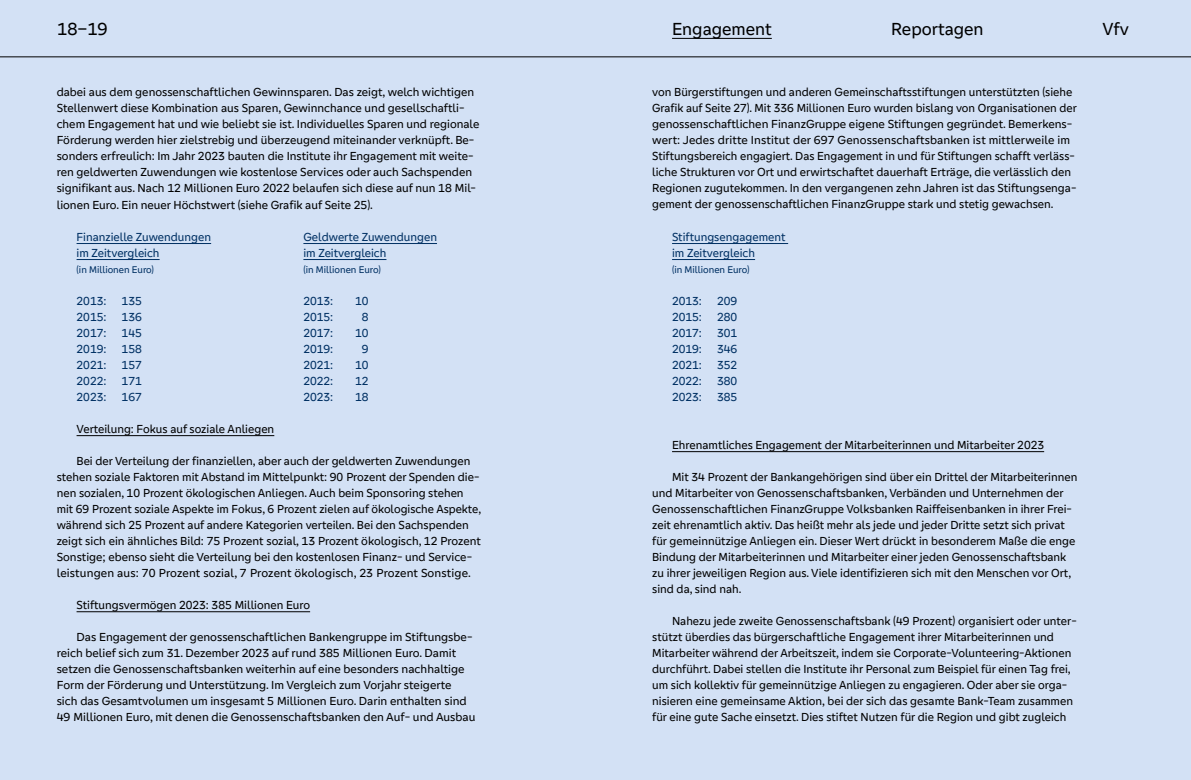
<style>
.page{position:relative;width:1191px;height:780px;background:#d3e1f5}
.page>*{position:absolute;margin:0;border:0;box-sizing:border-box;transform-origin:0 0}
.t1{font:18px "Genos GFG";color:#000}
.t2{font:12px/16px "Genos GFG";color:#000}
.t3{font:12px/16px "Genos GFG";color:#003063}
.t4{font:10px "Genos GFG";color:#003063}
</style>
<div class="page">
<hr style="left:0;top:57px;width:1191px;height:1px;background:#000">
<hr style="left:77px;top:435px;width:197px;height:1px;background:#000">
<hr style="left:77px;top:611px;width:233px;height:1px;background:#000">
<hr style="left:672px;top:451px;width:372px;height:1px;background:#000">
<hr style="left:672px;top:243px;width:116px;height:1px;background:#003063">
<hr style="left:672px;top:259px;width:83px;height:1px;background:#003063">
<hr style="left:77px;top:243px;width:134px;height:1px;background:#003063">
<hr style="left:77px;top:259px;width:83px;height:1px;background:#003063">
<hr style="left:303px;top:243px;width:134px;height:1px;background:#003063">
<hr style="left:303px;top:259px;width:83px;height:1px;background:#003063">
<hr style="left:672px;top:38px;width:100px;height:1px;background:#000">
<h1 class="t1" style="left:57px;top:19px;width:52px">18–19</h1>
<h1 class="t1" style="left:672px;top:19px;width:101px">Engagement</h1>
<h1 class="t1" style="left:891px;top:19px;width:94px">Reportagen</h1>
<h1 class="t1" style="left:1102px;top:19px;width:28px">Vfv</h1>
<p class="t2" style="left:57px;top:84px;width:424px">dabei aus dem genossenschaftlichen Gewinnsparen. Das zeigt, welch wichtigen Stellenwert diese Kombination aus Sparen, Gewinnchance und gesellschaftli&shy;chem Engagement hat und wie beliebt sie ist. Individuelles Sparen und regionale Förderung werden hier zielstrebig und überzeugend miteinander verknüpft. Be&shy;sonders erfreulich: Im Jahr 2023 bauten die Institute ihr Engagement mit weite&shy;ren geldwerten Zuwendungen wie kostenlose Services oder auch Sachspenden signifikant aus. Nach 12 Millionen Euro 2022 belaufen sich diese auf nun 18 Mil&shy;lionen Euro. Ein neuer Höchstwert (siehe Grafik auf Seite 25).</p>
<p class="t3" style="left:77px;top:228px;width:136px">Finanzielle Zuwendungen im Zeitvergleich</p>
<p class="t4" style="left:77px;top:263px;width:79px">(in Millionen Euro)</p>
<p class="t3" style="left:77px;top:292px;width:31px">2013:</p>
<p class="t3" style="left:122px;top:292px;width:22px">135</p>
<p class="t3" style="left:77px;top:308px;width:31px">2015:</p>
<p class="t3" style="left:122px;top:308px;width:22px">136</p>
<p class="t3" style="left:77px;top:324px;width:31px">2017:</p>
<p class="t3" style="left:122px;top:324px;width:22px">145</p>
<p class="t3" style="left:77px;top:340px;width:31px">2019:</p>
<p class="t3" style="left:122px;top:340px;width:22px">158</p>
<p class="t3" style="left:77px;top:356px;width:31px">2021:</p>
<p class="t3" style="left:122px;top:356px;width:22px">157</p>
<p class="t3" style="left:77px;top:372px;width:31px">2022:</p>
<p class="t3" style="left:122px;top:372px;width:22px">171</p>
<p class="t3" style="left:77px;top:388px;width:31px">2023:</p>
<p class="t3" style="left:122px;top:388px;width:22px">167</p>
<p class="t3" style="left:303px;top:228px;width:135px">Geldwerte Zuwendungen im Zeitvergleich</p>
<p class="t4" style="left:303px;top:263px;width:79px">(in Millionen Euro)</p>
<p class="t3" style="left:303px;top:292px;width:31px">2013:</p>
<p class="t3" style="left:355px;top:292px;width:15px">10</p>
<p class="t3" style="left:303px;top:308px;width:31px">2015:</p>
<p class="t3" style="left:362px;top:308px;width:8px">8</p>
<p class="t3" style="left:303px;top:324px;width:31px">2017:</p>
<p class="t3" style="left:355px;top:324px;width:15px">10</p>
<p class="t3" style="left:303px;top:340px;width:31px">2019:</p>
<p class="t3" style="left:362px;top:340px;width:8px">9</p>
<p class="t3" style="left:303px;top:356px;width:31px">2021:</p>
<p class="t3" style="left:355px;top:356px;width:15px">10</p>
<p class="t3" style="left:303px;top:372px;width:31px">2022:</p>
<p class="t3" style="left:355px;top:372px;width:15px">12</p>
<p class="t3" style="left:303px;top:388px;width:31px">2023:</p>
<p class="t3" style="left:355px;top:388px;width:15px">18</p>
<p class="t2" style="left:77px;top:420px;width:199px">Verteilung: Fokus auf soziale Anliegen</p>
<p class="t2" style="left:57px;top:452px;width:426px;text-indent:20px">Bei der Verteilung der finanziellen, aber auch der geldwerten Zuwendungen stehen soziale Faktoren mit Abstand im Mittelpunkt: 90 Prozent der Spenden die&shy;nen sozialen, 10 Prozent ökologischen Anliegen. Auch beim Sponsoring stehen mit 69 Prozent soziale Aspekte im Fokus, 6 Prozent zielen auf ökologische Aspekte, während sich 25 Prozent auf andere Kategorien verteilen. Bei den Sachspenden zeigt sich ein ähnliches Bild: 75 Prozent sozial, 13 Prozent ökologisch, 12 Prozent Sonstige; ebenso sieht die Verteilung bei den kostenlosen Finanz- und Service&shy;leistungen aus: 70 Prozent sozial, 7 Prozent ökologisch, 23 Prozent Sonstige.</p>
<p class="t2" style="left:77px;top:596px;width:235px">Stiftungsvermögen 2023: 385 Millionen Euro</p>
<p class="t2" style="left:57px;top:628px;width:420px;text-indent:20px">Das Engagement der genossenschaftlichen Bankengruppe im Stiftungsbe&shy;reich belief sich zum 31. Dezember 2023 auf rund 385 Millionen Euro. Damit setzen die Genossenschaftsbanken weiterhin auf eine besonders nachhaltige Form der Förderung und Unterstützung. Im Vergleich zum Vorjahr steigerte<br>sich das Gesamtvolumen um insgesamt 5 Millionen Euro. Darin enthalten sind 49 Millionen Euro, mit denen die Genossenschaftsbanken den Auf- und Ausbau</p>
<p class="t2" style="left:652px;top:84px;width:426px">von Bürgerstiftungen und anderen Gemeinschaftsstiftungen unterstützten (siehe Grafik auf Seite 27). Mit 336 Millionen Euro wurden bislang von Organisationen der genossenschaftlichen FinanzGruppe eigene Stiftungen gegründet. Bemerkens&shy;wert: Jedes dritte Institut der 697 Genossenschaftsbanken ist mittlerweile im Stiftungsbereich engagiert. Das Engagement in und für Stiftungen schafft verläss&shy;liche Strukturen vor Ort und erwirtschaftet dauerhaft Erträge, die verlässlich den Regionen zugutekommen. In den vergangenen zehn Jahren ist das Stiftungsenga&shy;gement der genossenschaftlichen FinanzGruppe stark und stetig gewachsen.</p>
<p class="t3" style="left:672px;top:228px;width:115px">Stiftungsengagement im Zeitvergleich</p>
<p class="t4" style="left:672px;top:263px;width:79px">(in Millionen Euro)</p>
<p class="t3" style="left:672px;top:292px;width:31px">2013:</p>
<p class="t3" style="left:717px;top:292px;width:22px">209</p>
<p class="t3" style="left:672px;top:308px;width:31px">2015:</p>
<p class="t3" style="left:717px;top:308px;width:22px">280</p>
<p class="t3" style="left:672px;top:324px;width:31px">2017:</p>
<p class="t3" style="left:717px;top:324px;width:22px">301</p>
<p class="t3" style="left:672px;top:340px;width:31px">2019:</p>
<p class="t3" style="left:717px;top:340px;width:22px">346</p>
<p class="t3" style="left:672px;top:356px;width:31px">2021:</p>
<p class="t3" style="left:717px;top:356px;width:22px">352</p>
<p class="t3" style="left:672px;top:372px;width:31px">2022:</p>
<p class="t3" style="left:717px;top:372px;width:22px">380</p>
<p class="t3" style="left:672px;top:388px;width:31px">2023:</p>
<p class="t3" style="left:717px;top:388px;width:22px">385</p>
<p class="t2" style="left:672px;top:436px;width:373px">Ehrenamtliches Engagement der Mitarbeiterinnen und Mitarbeiter 2023</p>
<p class="t2" style="left:652px;top:468px;width:427px;text-indent:20px">Mit 34 Prozent der Bankangehörigen sind über ein Drittel der Mitarbeiterinnen und Mitarbeiter von Genossenschaftsbanken, Verbänden und Unternehmen der Genossenschaftlichen FinanzGruppe Volksbanken Raiffeisenbanken in ihrer Frei&shy;zeit ehrenamtlich aktiv. Das heißt mehr als jede und jeder Dritte setzt sich privat für gemeinnützige Anliegen ein. Dieser Wert drückt in besonderem Maße die enge Bindung der Mitarbeiterinnen und Mitarbeiter einer jeden Genossenschaftsbank zu ihrer jeweiligen Region aus. Viele identifizieren sich mit den Menschen vor Ort, sind da, sind nah.</p>
<p class="t2" style="left:652px;top:612px;width:426px;text-indent:20px">Nahezu jede zweite Genossenschaftsbank (49 Prozent) organisiert oder unter&shy;stützt überdies das bürgerschaftliche Engagement ihrer Mitarbeiterinnen und Mitarbeiter während der Arbeitszeit, indem sie Corporate-Volunteering-Aktionen durchführt. Dabei stellen die Institute ihr Personal zum Beispiel für einen Tag frei, um sich kollektiv für gemeinnützige Anliegen zu engagieren. Oder aber sie orga&shy;nisieren eine gemeinsame Aktion, bei der sich das gesamte Bank-Team zusammen für eine gute Sache einsetzt. Dies stiftet Nutzen für die Region und gibt zugleich</p>
</div>
